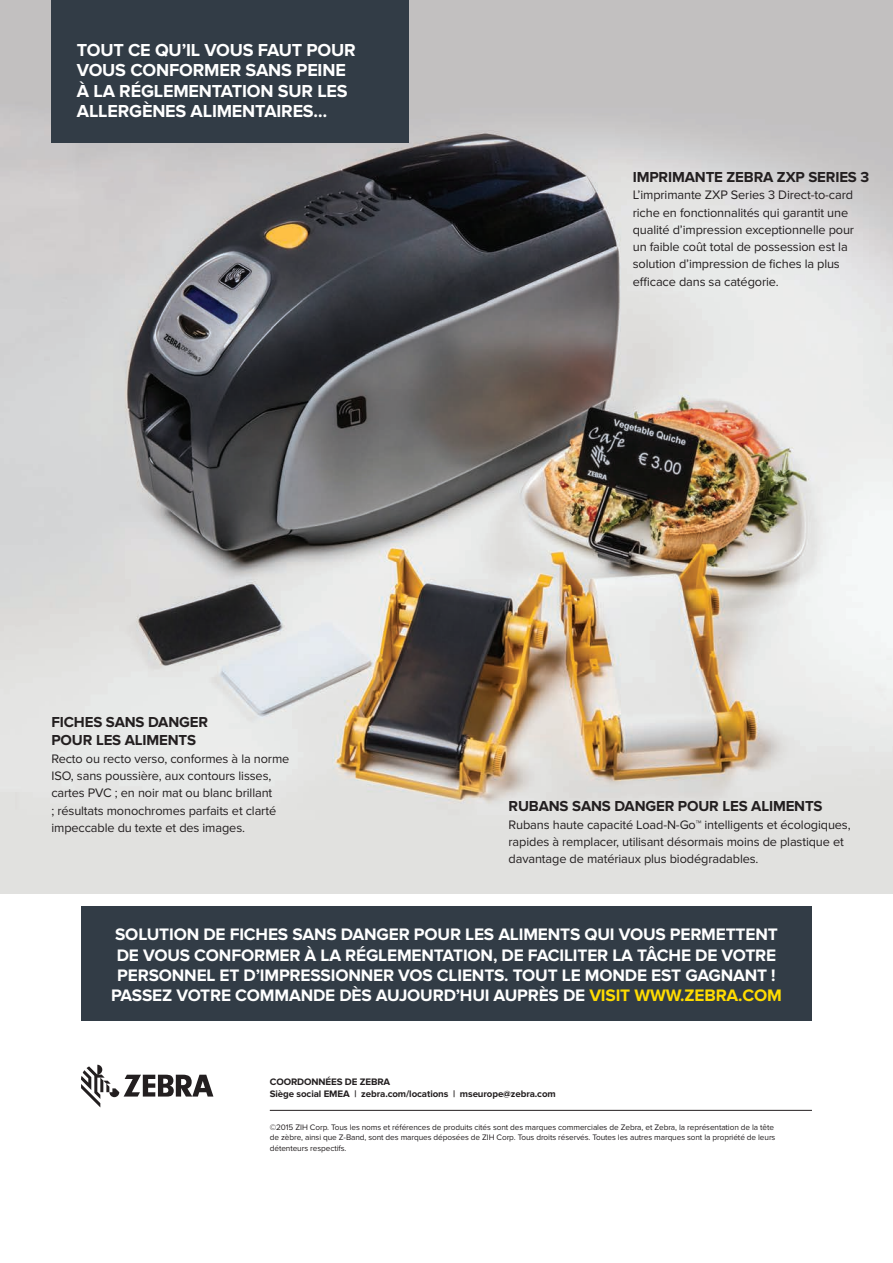
<style>
.page{position:relative;width:893px;height:1263px;background:#fff}
.page>*{position:absolute;margin:0;border:0;box-sizing:border-box;transform-origin:0 0}
.t1{font:700 18px/20.2px "Proxima Nova";letter-spacing:-.01em;color:#fff}
.t2{font:700 17.25px/20.2px "Proxima Nova";letter-spacing:-.01em;color:#fff;text-align:center}
.t3{font:700 15px/18px "Proxima Nova";letter-spacing:-.01em;color:#231f20}
.t4{font:12.75px/17.2px "Proxima Nova";letter-spacing:-.01em;color:#231f20}
.t5{font:700 9.75px/12px "Proxima Nova";letter-spacing:-.01em;color:#231f20}
.t6{font:8.25px/10.5px "Proxima Nova";letter-spacing:-.01em;color:#231f20}
.s1{color:#ffdc01}
</style>
<div class="page">
<hr style="left:270px;top:1110px;width:542px;height:1px;background:#231f20">
<svg style="left:81px;top:1065px;width:132px;height:42px"></svg>
<img style="left:0;top:0;width:893px;height:893px">
<div style="left:51px;top:0;width:358px;height:142px;background:#323c46"></div>
<div style="left:81px;top:906px;width:731px;height:115px;background:#323c46"></div>
<h1 class="t1" style="left:77px;top:40px;width:280px">TOUT CE QU’IL VOUS FAUT POUR<br>VOUS CONFORMER SANS PEINE<br>À LA RÉGLEMENTATION SUR LES<br>ALLERGÈNES ALIMENTAIRES…</h1>
<p class="t3" style="left:633px;top:168px;width:238px">IMPRIMANTE ZEBRA ZXP SERIES 3</p>
<p class="t4" style="left:633px;top:187px;width:223px">L’imprimante ZXP Series 3 Direct-to-card riche en fonctionnalités qui garantit une qualité d’impression exceptionnelle pour un faible coût total de possession est la solution d’impression de fiches la plus efficace dans sa catégorie.</p>
<p class="t3" style="left:51px;top:714px;width:158px">FICHES SANS DANGER<br>POUR LES ALIMENTS</p>
<p class="t4" style="left:51px;top:750px;width:239px">Recto ou recto verso, conformes à la norme ISO, sans poussière, aux contours lisses, cartes PVC ; en noir mat ou blanc brillant<br>; résultats monochromes parfaits et clarté impeccable du texte et des images.</p>
<p class="t3" style="left:509px;top:798px;width:315px">RUBANS SANS DANGER POUR LES ALIMENTS</p>
<p class="t4" style="left:509px;top:816px;width:344px">Rubans haute capacité Load-N-Go™ intelligents et écologiques, rapides à remplacer, utilisant désormais moins de plastique et davantage de matériaux plus biodégradables.</p>
<p class="t2" style="left:111px;top:925px;width:672px">SOLUTION DE FICHES SANS DANGER POUR LES ALIMENTS QUI VOUS PERMETTENT DE VOUS CONFORMER À LA RÉGLEMENTATION, DE FACILITER LA TÂCHE DE VOTRE PERSONNEL ET D’IMPRESSIONNER VOS CLIENTS. TOUT LE MONDE EST GAGNANT !<br>PASSEZ VOTRE COMMANDE DÈS AUJOURD’HUI AUPRÈS DE <span class="s1">VISIT WWW.ZEBRA.COM</span></p>
<p class="t5" style="left:270px;top:1076px;width:288px">COORDONNÉES DE ZEBRA<br>Siège social EMEA | zebra.com/locations | mseurope@zebra.com</p>
<p class="t6" style="left:270px;top:1122px;width:507px">©2015 ZIH Corp. Tous les noms et références de produits cités sont des marques commerciales de Zebra, et Zebra, la représentation de la tête de zèbre, ainsi que Z-Band, sont des marques déposées de ZIH Corp. Tous droits réservés. Toutes les autres marques sont la propriété de leurs détenteurs respectifs.</p>
</div>
